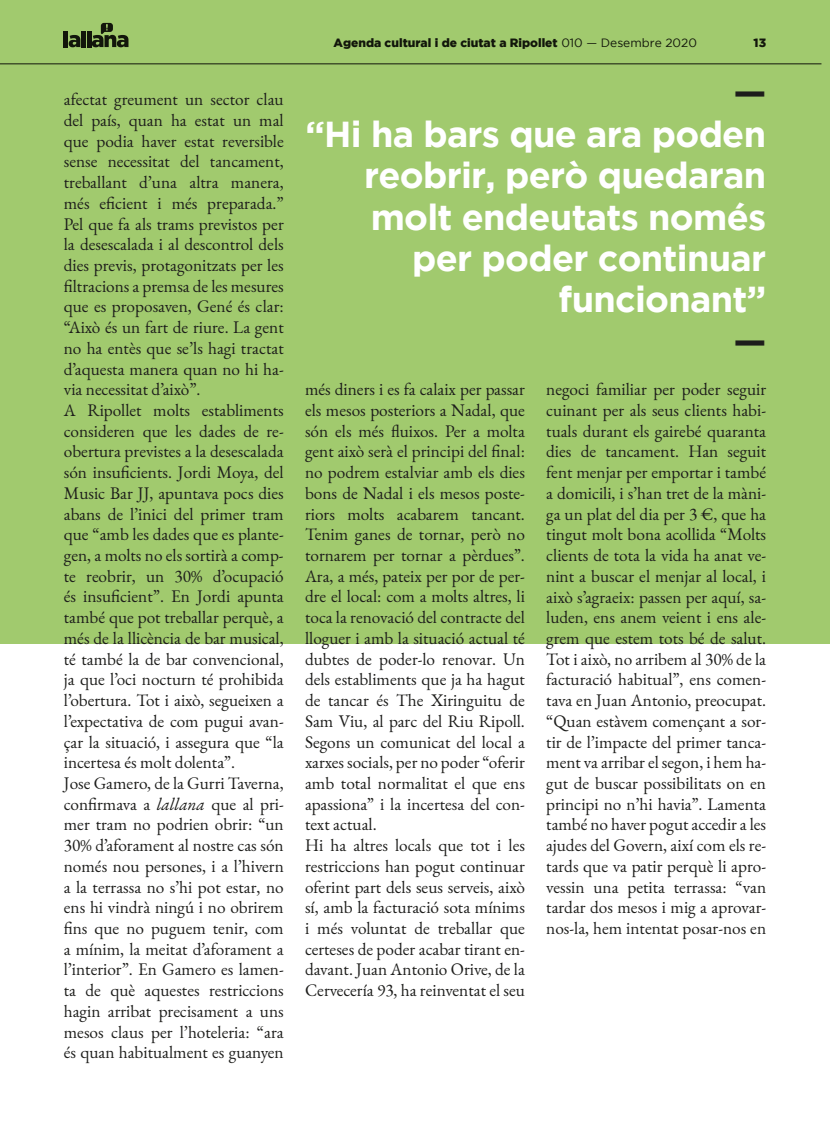
<style>
.page{position:relative;width:830px;height:1132px;background:#fff}
.page>*{position:absolute;margin:0;border:0;box-sizing:border-box;transform-origin:0 0}
.t1{font:700 36px/41.4px "Gotham";letter-spacing:-.02em;color:#fff;text-align:right}
.t2{font:700 36px "Gotham";color:#1d1d1b}
.t3{font:17.25px/20.7px "EB Garamond";color:#1d1d1b}
.t4{font:900 12px "Gotham";color:#1d1d1b}
.s1{font-style:italic}
.s2{font-weight:400}
</style>
<div class="page">
<div style="left:0;top:0;width:829px;height:643px;background:#a1ca6e"></div>
<p class="t3" style="left:64px;top:89px;width:221px">afectat greument un sector clau del país, quan ha estat un mal que podia haver estat reversible sense necessitat del tancament, treballant d’una altra manera, més eficient i més preparada.”<br>Pel que fa als trams previstos per la desescalada i al descontrol dels dies previs, protagonitzats per les filtracions a premsa de les mesures que es proposaven, Gené és clar: “Això és un fart de riure. La gent no ha entès que se’ls hagi tractat d’aquesta manera quan no hi ha&shy;via necessitat d’això”.<br>A Ripollet molts establiments consideren que les dades de re&shy;obertura previstes a la desescalada són insuficients. Jordi Moya, del<br>Music Bar JJ, apuntava pocs dies abans de l’inici del primer tram que “amb les dades que es plante&shy;gen, a molts no els sortirà a comp&shy;te reobrir, un 30% d’ocupació és insuficient”. En Jordi apunta també que pot treballar perquè, a més de la llicència de bar musical, té també la de bar convencional, ja que l’oci nocturn té prohibida l’obertura. Tot i això, segueixen a l’expectativa de com pugui avan&shy;çar la situació, i assegura que “la incertesa és molt dolenta”.<br>Jose Gamero, de la Gurri Taverna, confirmava a <span class="s1">lallana</span> que al pri&shy;mer tram no podrien obrir: “un<br>30% d’aforament al nostre cas són només nou persones, i a l’hivern a la terrassa no s’hi pot estar, no ens hi vindrà ningú i no obrirem fins que no puguem tenir, com a mínim, la meitat d’aforament a l’interior”. En Gamero es lamen&shy;ta de què aquestes restriccions hagin arribat precisament a uns mesos claus per l’hoteleria: “ara és quan habitualment es guanyen</p>
<p class="t4" style="left:333px;top:36px;width:365px">Agenda cultural i de ciutat a Ripollet <span class="s2">010 — Desembre 2020</span></p>
<p class="t4" style="left:753px;top:36px;width:14px">13</p>
<h1 class="t2" style="left:733px;top:72px;width:34px">—</h1>
<h1 class="t1" style="left:305px;top:112px;width:462px">“Hi ha bars que ara poden reobrir, però quedaran molt endeutats només per poder continuar funcionant”</h1>
<h1 class="t2" style="left:733px;top:320px;width:34px">—</h1>
<p class="t3" style="left:305px;top:379px;width:221px">més diners i es fa calaix per passar els mesos posteriors a Nadal, que són els més fluixos. Per a molta gent això serà el principi del final: no podrem estalviar amb els dies bons de Nadal i els mesos poste&shy;riors molts acabarem tancant.<br>Tenim ganes de tornar, però no tornarem per tornar a pèrdues”.<br>Ara, a més, pateix per por de per&shy;dre el local: com a molts altres, li toca la renovació del contracte del lloguer i amb la situació actual té dubtes de poder-lo renovar. Un dels establiments que ja ha hagut de tancar és The Xiringuitu de<br>Sam Viu, al parc del Riu Ripoll.<br>Segons un comunicat del local a xarxes socials, per no poder “oferir amb total normalitat el que ens apassiona” i la incertesa del con&shy;text actual.<br>Hi ha altres locals que tot i les restriccions han pogut continuar oferint part dels seus serveis, això sí, amb la facturació sota mínims i més voluntat de treballar que certeses de poder acabar tirant en&shy;davant. Juan Antonio Orive, de la<br>Cervecería 93, ha reinventat el seu</p>
<p class="t3" style="left:546px;top:379px;width:221px;text-align:justify">negoci familiar per poder seguir cuinant per als seus clients habi&shy;tuals durant els gairebé quaranta dies de tancament. Han seguit fent menjar per emportar i també a domicili, i s’han tret de la màni&shy;ga un plat del dia per 3 €, que ha tingut molt bona acollida “Molts clients de tota la vida ha anat ve&shy;nint a buscar el menjar al local, i això s’agraeix: passen per aquí, sa&shy;luden, ens anem veient i ens ale&shy;grem que estem tots bé de salut.<br>Tot i això, no arribem al 30% de la facturació habitual”, ens comen&shy;tava en Juan Antonio, preocupat. “Quan estàvem començant a sor&shy;tir de l’impacte del primer tanca&shy;ment va arribar el segon, i hem ha&shy;gut de buscar possibilitats on en principi no n’hi havia”. Lamenta també no haver pogut accedir a les ajudes del Govern, així com els re&shy;tards que va patir perquè li apro&shy;vessin una petita terrassa: “van tardar dos mesos i mig a aprovar&shy;nos-la, hem intentat posar-nos en</p>
</div>
